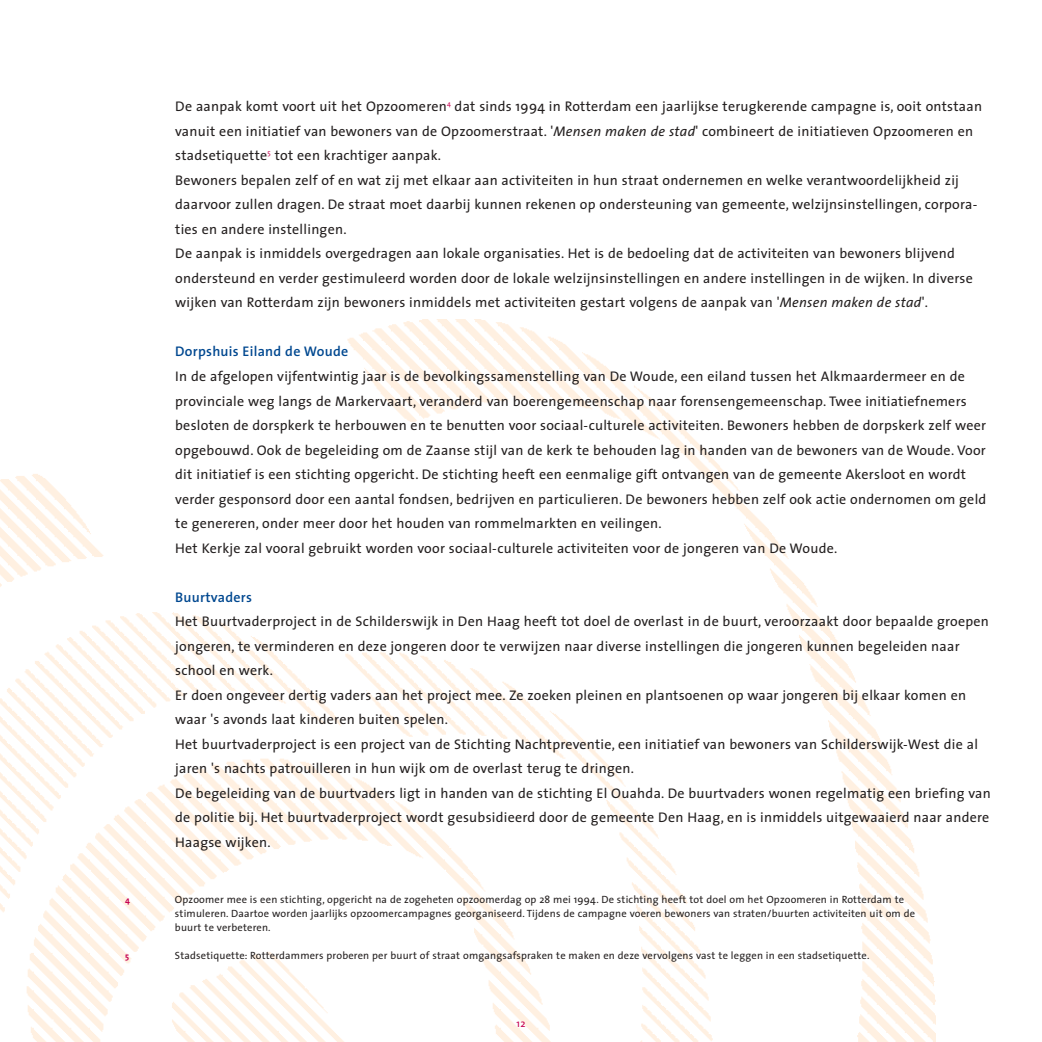
<style>
.page{position:relative;width:1042px;height:1042px;background:#fff}
.page>*{position:absolute;margin:0;border:0;box-sizing:border-box;transform-origin:0 0}
.t1{font:14px/24.5px "The Sans";letter-spacing:.02em;color:#231f1f}
.t2{font:600 14px "The Sans";letter-spacing:.02em;color:#004890}
.t3{font:10.5px/14px "The Sans";letter-spacing:.02em;color:#231f1f}
.t4{font:10.5px "The Sans";color:#c60051}
.t5{font:700 8.75px "The Sans";color:#c60051}
.s1{font-style:italic}
</style>
<div class="page">
<img style="left:1px;top:320px;width:934px;height:721px">
<p class="t1" style="left:175px;top:96px;width:808px">De aanpak komt voort uit het Opzoomeren<sup>4</sup> dat sinds 1994 in Rotterdam een jaarlijkse terugkerende campagne is, ooit ontstaan vanuit een initiatief van bewoners van de Opzoomerstraat. '<span class="s1">Mensen maken de stad</span>' combineert de initiatieven Opzoomeren en stadsetiquette<sup>5</sup> tot een krachtiger aanpak.<br>Bewoners bepalen zelf of en wat zij met elkaar aan activiteiten in hun straat ondernemen en welke verantwoordelijkheid zij daarvoor zullen dragen. De straat moet daarbij kunnen rekenen op ondersteuning van gemeente, welzijnsinstellingen, corpora&shy;ties en andere instellingen.<br>De aanpak is inmiddels overgedragen aan lokale organisaties. Het is de bedoeling dat de activiteiten van bewoners blijvend ondersteund en verder gestimuleerd worden door de lokale welzijnsinstellingen en andere instellingen in de wijken. In diverse wijken van Rotterdam zijn bewoners inmiddels met activiteiten gestart volgens de aanpak van '<span class="s1">Mensen maken de stad</span>'.</p>
<p class="t2" style="left:175px;top:346px;width:174px">Dorpshuis Eiland de Woude</p>
<p class="t1" style="left:175px;top:365px;width:812px">In de afgelopen vijfentwintig jaar is de bevolkingssamenstelling van De Woude, een eiland tussen het Alkmaardermeer en de provinciale weg langs de Markervaart, veranderd van boerengemeenschap naar forensengemeenschap. Twee initiatiefnemers besloten de dorspkerk te herbouwen en te benutten voor sociaal-culturele activiteiten. Bewoners hebben de dorpskerk zelf weer opgebouwd. Ook de begeleiding om de Zaanse stijl van de kerk te behouden lag in handen van de bewoners van de Woude. Voor dit initiatief is een stichting opgericht. De stichting heeft een eenmalige gift ontvangen van de gemeente Akersloot en wordt verder gesponsord door een aantal fondsen, bedrijven en particulieren. De bewoners hebben zelf ook actie ondernomen om geld te genereren, onder meer door het houden van rommelmarkten en veilingen.<br>Het Kerkje zal vooral gebruikt worden voor sociaal-culturele activiteiten voor de jongeren van De Woude.</p>
<p class="t2" style="left:175px;top:591px;width:78px">Buurtvaders</p>
<p class="t1" style="left:175px;top:610px;width:816px">Het Buurtvaderproject in de Schilderswijk in Den Haag heeft tot doel de overlast in de buurt, veroorzaakt door bepaalde groepen jongeren, te verminderen en deze jongeren door te verwijzen naar diverse instellingen die jongeren kunnen begeleiden naar school en werk.<br>Er doen ongeveer dertig vaders aan het project mee. Ze zoeken pleinen en plantsoenen op waar jongeren bij elkaar komen en waar 's avonds laat kinderen buiten spelen.<br>Het buurtvaderproject is een project van de Stichting Nachtpreventie, een initiatief van bewoners van Schilderswijk-West die al jaren 's nachts patrouilleren in hun wijk om de overlast terug te dringen.<br>De begeleiding van de buurtvaders ligt in handen van de stichting El Ouahda. De buurtvaders wonen regelmatig een briefing van de politie bij. Het buurtvaderproject wordt gesubsidieerd door de gemeente Den Haag, en is inmiddels uitgewaaierd naar andere Haagse wijken.</p>
<p class="t5" style="left:125px;top:896px;width:6px">4</p>
<p class="t3" style="left:175px;top:893px;width:741px">Opzoomer mee is een stichting, opgericht na de zogeheten opzoomerdag op 28 mei 1994. De stichting heeft tot doel om het Opzoomeren in Rotterdam te stimuleren. Daartoe worden jaarlijks opzoomercampagnes georganiseerd. Tijdens de campagne voeren bewoners van straten/buurten activiteiten uit om de buurt te verbeteren.</p>
<p class="t5" style="left:125px;top:952px;width:6px">5</p>
<p class="t3" style="left:175px;top:949px;width:696px">Stadsetiquette: Rotterdammers proberen per buurt of straat omgangsafspraken te maken en deze vervolgens vast te leggen in een stadsetiquette.</p>
<p class="t4" style="left:516px;top:1019px;width:10px">12</p>
</div>
